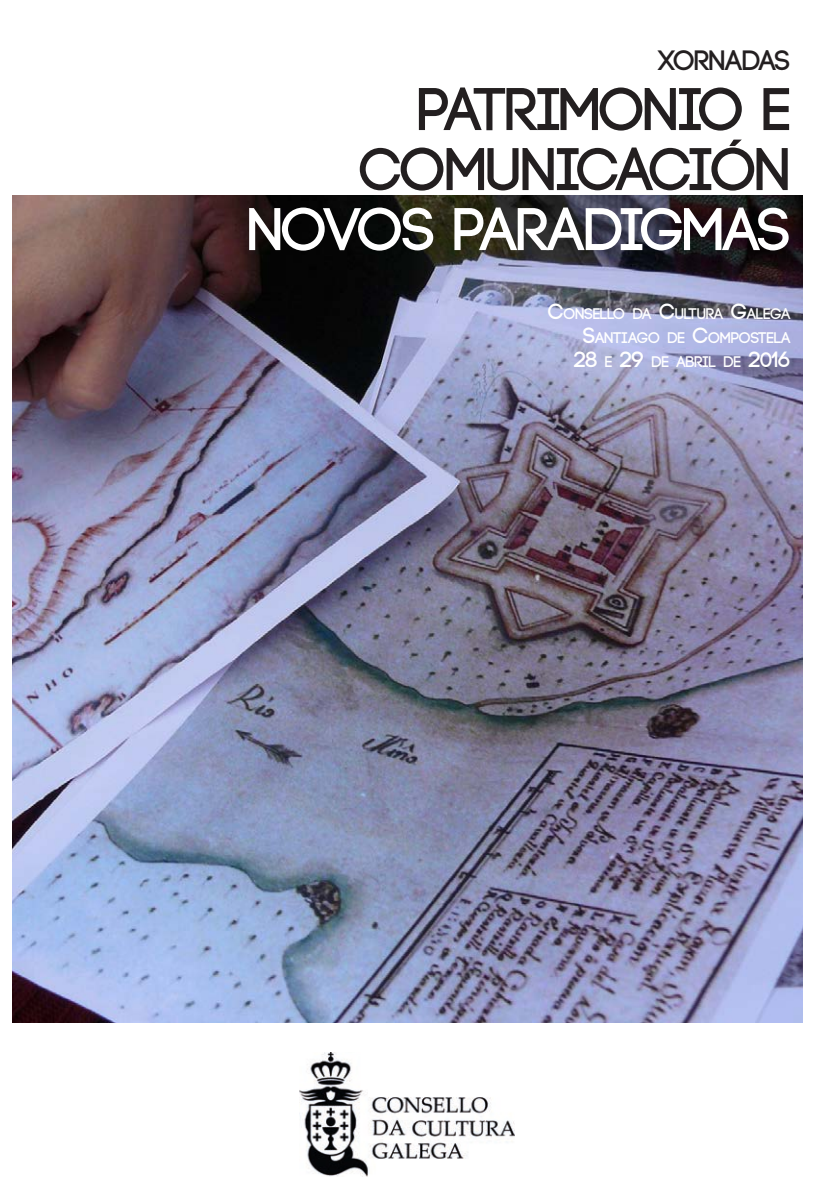
<style>
.page{position:relative;width:840px;height:1191px;background:#fff}
.page>*{position:absolute;margin:0;border:0;box-sizing:border-box;transform-origin:0 0}
.t1{font:700 60px/60px "Code";letter-spacing:-.025em;color:#231f20;text-align:right}
.t2{font:700 60px "Code";letter-spacing:-.025em;color:#fff}
.t3{font:700 28px "Code";letter-spacing:-.025em;color:#231f20}
.t4{font:700 15.4px/24px "Code";color:#fff;text-align:right}
.s1{font-size:22px}
</style>
<div class="page">
<img style="left:12px;top:196px;width:790px;height:826px">
<img style="left:299px;top:1052px;width:215px;height:124px">
<h2 class="t3" style="left:658px;top:46px;width:133px">XORNADAS</h2>
<h1 class="t1" style="left:359px;top:81px;width:432px">PATRIMONIO E<br>COMUNICACIÓN</h1>
<h1 class="t2" style="left:248px;top:199px;width:544px">NOVOS PARADIGMAS</h1>
<p class="t4" style="left:547px;top:302px;width:244px"><span class="s1">C</span>ONSELLO DA <span class="s1">C</span>ULTURA <span class="s1">G</span>ALEGA<br><span class="s1">S</span>ANTIAGO DE <span class="s1">C</span>OMPOSTELA<br><span class="s1">28</span> E <span class="s1">29</span> DE ABRIL DE <span class="s1">2016</span></p>
</div>
